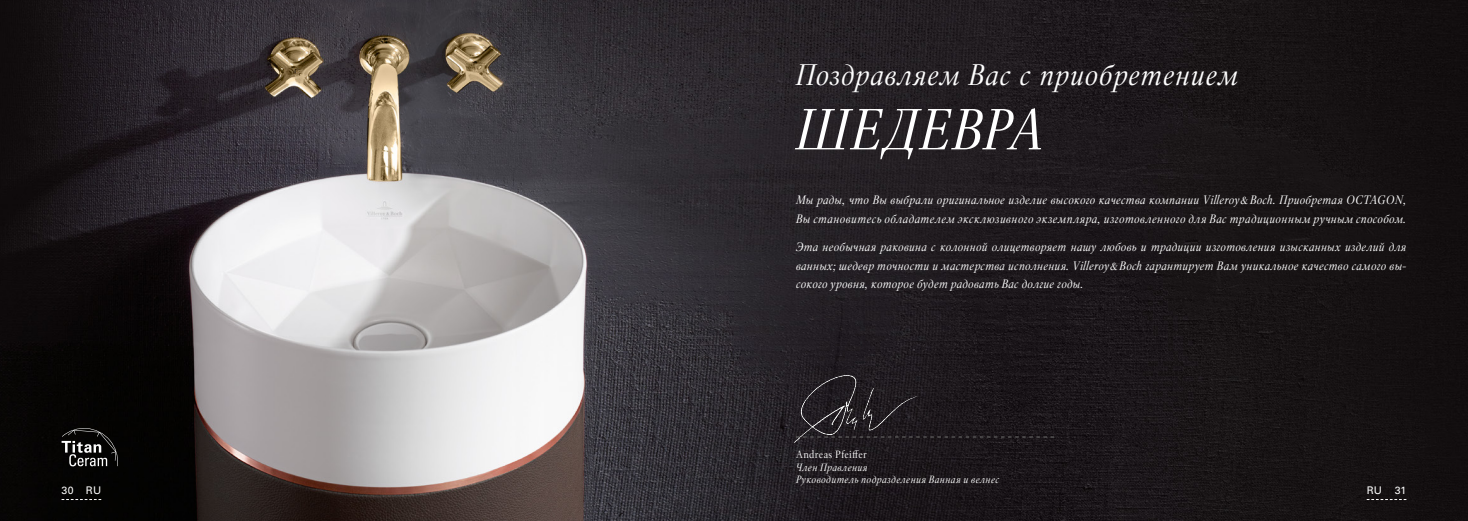
<style>
.page{position:relative;width:1468px;height:521px;background:#fff}
.page>*{position:absolute;margin:0;border:0;box-sizing:border-box;transform-origin:0 0}
.t1{font:italic 57.75px "Villeroy Boch Cyrillic";letter-spacing:.025em;color:#fff}
.t2{font:italic 29.75px "Villeroy Boch Cyrillic";letter-spacing:.035em;color:#fff}
.t3{font:italic 12.25px/18.6px "Villeroy Boch Cyrillic";letter-spacing:.03em;color:#fff}
.t4{font:italic 10.5px/12.2px "Villeroy Boch Cyrillic";letter-spacing:.04em;color:#fff}
.t5{font:10.5px "Villeroy Boch";letter-spacing:.035em;color:#fff}
.t6{font:10.5px "Univers LT";letter-spacing:.015em;color:#fff}
</style>
<div class="page">
<img style="left:0;top:0;width:1467px;height:520px">
<svg style="left:1366px;top:499px;width:40px;height:1px"></svg>
<svg style="left:62px;top:499px;width:39px;height:1px"></svg>
<img style="left:793px;top:374px;width:130px;height:74px">
<svg style="left:796px;top:436px;width:258px;height:1px"></svg>
<svg style="left:62px;top:428px;width:56px;height:38px;background:#333332"></svg>
<h2 class="t2" style="left:796px;top:56px;width:443px">Поздравляем Вас с приобретением</h2>
<h1 class="t1" style="left:796px;top:95px;width:249px">ШЕДЕВРА</h1>
<p class="t3" style="left:796px;top:191px;width:612px">Мы рады, что Вы выбрали оригинальное изделие высокого качества компании Villeroy&amp;Boch. Приобретая OCTAGON,<br>Вы становитесь обладателем эксклюзивного экземпляра, изготовленного для Вас традиционным ручным способом.</p>
<p class="t3" style="left:796px;top:237px;width:612px;text-align:justify">Эта необычная раковина с колонной олицетворяет нашу любовь и традиции изготовления изысканных изделий для ванных; шедевр точности и мастерства исполнения. Villeroy&amp;Boch гарантирует Вам уникальное качество самого вы&shy;сокого уровня, которое будет радовать Вас долгие годы.</p>
<p class="t5" style="left:796px;top:447px;width:72px">Andreas Pfeiffer</p>
<p class="t4" style="left:796px;top:460px;width:205px">Член Правления<br>Руководитель подразделения Ванная и велнес</p>
<p class="t6" style="left:62px;top:484px;width:41px">30 RU</p>
<p class="t6" style="left:1366px;top:484px;width:41px">RU 31</p>
</div>
